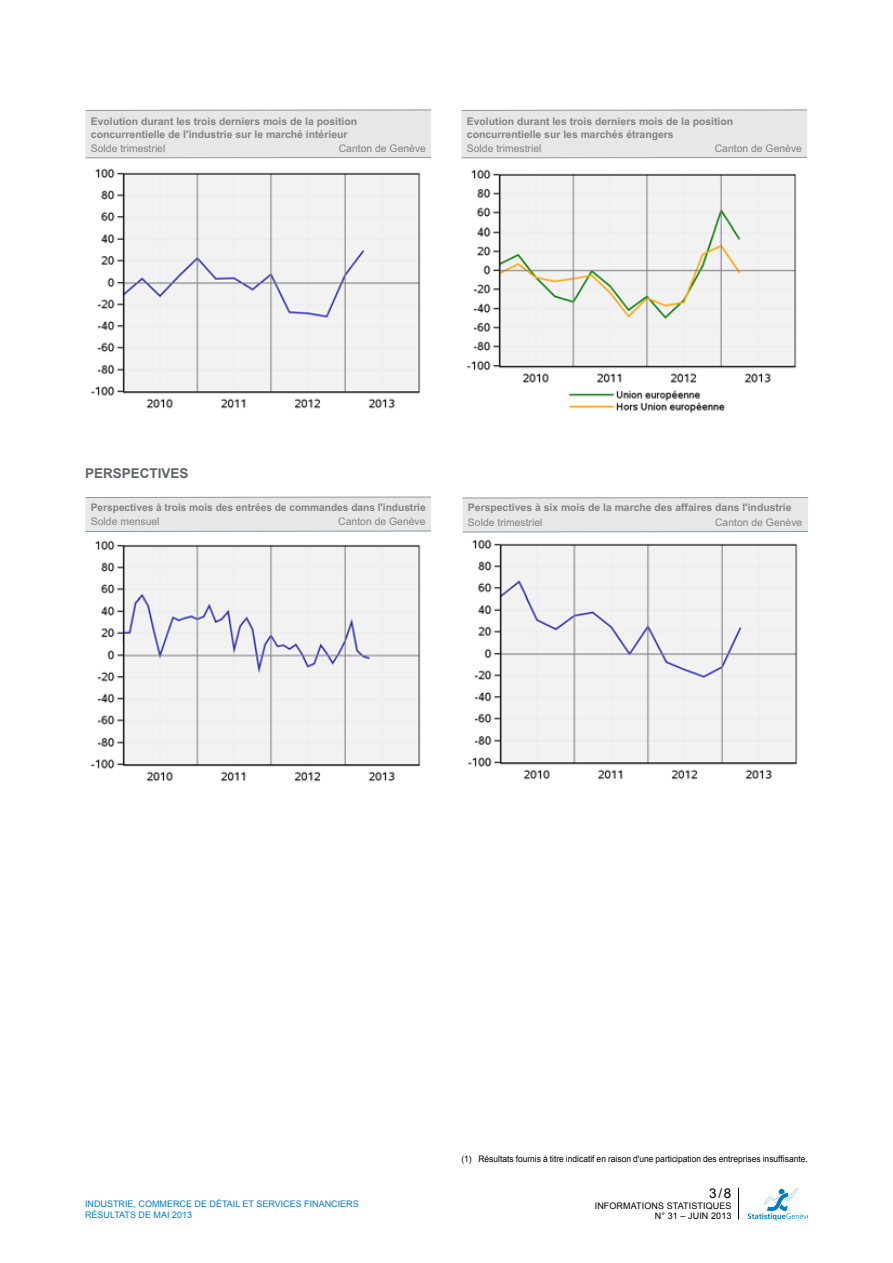
<style>
.page{position:relative;width:893px;height:1263px;background:#fff}
.page>*{position:absolute;margin:0;border:0;box-sizing:border-box;transform-origin:0 0}
.t1{font:700 13.5px "Arial";color:#636466}
.t2{font:13.5px "Arial";color:#000}
.t3{font:700 10.5px/12.6px "Arial";color:#808285}
.t4{font:10.5px "Arial";color:#808285}
.t5{font:9px "Arial";color:#000;scale:.94 1}
.t6{font:9px/10.5px "Arial";color:#007dc5}
.t7{font:9px/10.5px "Arial";color:#000;text-align:right}
</style>
<div class="page">
<svg style="left:748px;top:1188px;width:60px;height:32px"></svg>
<hr style="left:738px;top:1188px;width:1px;height:31px;background:#000">
<div style="left:85px;top:110px;width:346px;height:48px;background:#e6e7e8"></div>
<div style="left:461px;top:110px;width:346px;height:48px;background:#e6e7e8"></div>
<svg style="left:85px;top:497px;width:346px;height:35px;background:#e1e2e4"></svg>
<svg style="left:463px;top:497px;width:345px;height:35px;background:#e1e3e4"></svg>
<img style="left:91px;top:169px;width:330px;height:240px">
<img style="left:91px;top:540px;width:330px;height:242px">
<img style="left:468px;top:539px;width:330px;height:241px">
<img style="left:467px;top:169px;width:330px;height:244px">
<p class="t3" style="left:91px;top:115px;width:268px">Evolution durant les trois derniers mois de la position concurrentielle de l'industrie sur le marché intérieur</p>
<p class="t4" style="left:91px;top:141px;width:76px">Solde trimestriel</p>
<p class="t4" style="left:339px;top:141px;width:89px">Canton de Genève</p>
<p class="t3" style="left:467px;top:115px;width:268px">Evolution durant les trois derniers mois de la position concurrentielle sur les marchés étrangers</p>
<p class="t4" style="left:467px;top:141px;width:76px">Solde trimestriel</p>
<p class="t4" style="left:715px;top:141px;width:89px">Canton de Genève</p>
<p class="t1" style="left:85px;top:465px;width:105px">perspectives</p>
<p class="t3" style="left:91px;top:501px;width:336px">Perspectives à trois mois des entrées de commandes dans l'industrie</p>
<p class="t4" style="left:91px;top:515px;width:70px">Solde mensuel</p>
<p class="t4" style="left:338px;top:515px;width:89px">Canton de Genève</p>
<p class="t3" style="left:468px;top:501px;width:325px">Perspectives à six mois de la marche des affaires dans l'industrie</p>
<p class="t4" style="left:468px;top:515px;width:76px">Solde trimestriel</p>
<p class="t4" style="left:715px;top:515px;width:89px">Canton de Genève</p>
<p class="t6" style="left:85px;top:1199px;width:275px">industrie, commerce de détail et services financiers résultats de mai 2013</p>
<p class="t5" style="left:461px;top:1153px;width:370px">(1) Résultats fournis à titre indicatif en raison d'une participation des entreprises insuffisante.</p>
<p class="t2" style="left:709px;top:1184px;width:24px">3/8</p>
<p class="t7" style="left:595px;top:1200px;width:138px">informations statistiques<br>N° 31 – juin 2013</p>
</div>
